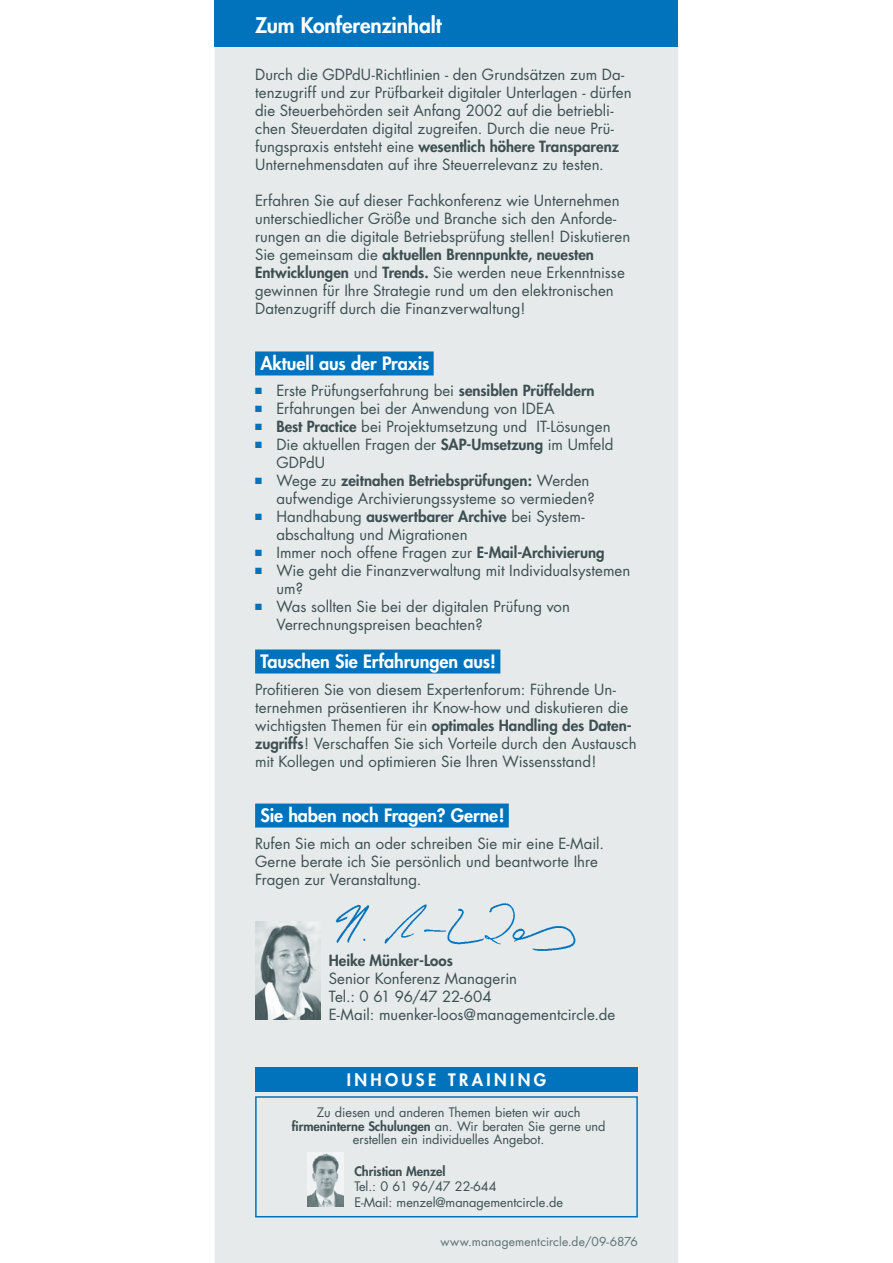
<style>
.page{position:relative;width:893px;height:1263px;background:#fff}
.page>*{position:absolute;margin:0;border:0;box-sizing:border-box;transform-origin:0 0}
.t1{font:800 21px "Futura Std";letter-spacing:-.01em;color:#fff}
.t2{font:800 18px "Futura Std";letter-spacing:-.005em;color:#fff}
.t3{font:800 16.65px "Futura Std";letter-spacing:.2em;color:#fff}
.t4{font:15px/18px "Futura Std";color:#3d4f51}
.t5{font:800 15px "Futura Std";color:#3d4f51}
.t6{font:12.75px/13.5px "Futura Std";letter-spacing:-.005em;color:#3d4f51;text-align:center}
.t7{font:800 12.75px "Futura Std";letter-spacing:-.005em;color:#3d4f51}
.t8{font:12px "Futura Std";letter-spacing:.01em;color:#5e7073}
.s1{font-weight:800}
.s2{color:#0073bc}
</style>
<div class="page">
<div style="left:215px;top:30px;width:463px;height:1233px;background:#e6eaeb"></div>
<div style="left:215px;top:0;width:463px;height:47px;background:#0073bc"></div>
<div style="left:255px;top:351px;width:179px;height:24px;background:#0073bc"></div>
<div style="left:255px;top:649px;width:245px;height:24px;background:#0073bc"></div>
<div style="left:255px;top:803px;width:254px;height:24px;background:#0073bc"></div>
<div style="left:255px;top:1096px;width:383px;height:121px;border:2px solid #0073bc"></div>
<div style="left:255px;top:1067px;width:383px;height:25px;background:#0073bc"></div>
<img style="left:307px;top:1152px;width:36px;height:55px">
<img style="left:255px;top:922px;width:65px;height:97px">
<img style="left:335px;top:903px;width:241px;height:48px">
<h1 class="t1" style="left:255px;top:12px;width:188px">Zum Konferenzinhalt</h1>
<p class="t4" style="left:255px;top:66px;width:378px">Durch die GDPdU-Richtlinien - den Grundsätzen zum Da&shy;tenzugriff und zur Prüfbarkeit digitaler Unterlagen - dürfen die Steuerbehörden seit Anfang 2002 auf die betriebli&shy;chen Steuerdaten digital zugreifen. Durch die neue Prü&shy;fungspraxis entsteht eine <span class="s1">wesentlich höhere Transparenz </span>Unternehmensdaten auf ihre Steuerrelevanz zu testen.</p>
<p class="t4" style="left:255px;top:192px;width:377px">Erfahren Sie auf dieser Fachkonferenz wie Unternehmen unterschiedlicher Größe und Branche sich den Anforde&shy;rungen an die digitale Betriebsprüfung stellen! Diskutieren Sie gemeinsam die <span class="s1">aktuellen Brennpunkte, neuesten Entwicklungen</span> und <span class="s1">Trends.</span> Sie werden neue Erkenntnisse gewinnen für Ihre Strategie rund um den elektronischen Datenzugriff durch die Finanzverwaltung!</p>
<p class="t2" style="left:260px;top:352px;width:171px">Aktuell aus der Praxis</p>
<p class="t4" style="left:255px;top:382px;width:341px"><span class="s2">■</span> Erste Prüfungserfahrung bei <span class="s1">sensiblen Prüffeldern</span></p>
<p class="t4" style="left:255px;top:400px;width:301px"><span class="s2">■</span> Erfahrungen bei der Anwendung von IDEA</p>
<p class="t4" style="left:255px;top:418px;width:357px"><span class="s2">■</span> <span class="s1">Best Practice</span> bei Projektumsetzung und IT-Lösungen</p>
<p class="t4" style="left:276px;top:436px;width:339px;text-indent:-21px"><span class="s2">■</span> Die aktuellen Fragen der <span class="s1">SAP-Umsetzung</span> im Umfeld<br>GDPdU</p>
<p class="t4" style="left:276px;top:472px;width:320px;text-indent:-21px"><span class="s2">■</span> Wege zu <span class="s1">zeitnahen Betriebsprüfungen:</span> Werden aufwendige Archivierungssysteme so vermieden?</p>
<p class="t4" style="left:276px;top:508px;width:310px;text-indent:-21px"><span class="s2">■</span> Handhabung <span class="s1">auswertbarer Archive</span> bei System&shy;abschaltung und Migrationen</p>
<p class="t4" style="left:255px;top:544px;width:351px"><span class="s2">■</span> Immer noch offene Fragen zur <span class="s1">E-Mail-Archivierung</span></p>
<p class="t4" style="left:276px;top:562px;width:355px;text-indent:-21px"><span class="s2">■</span> Wie geht die Finanzverwaltung mit Individualsystemen um?</p>
<p class="t4" style="left:276px;top:598px;width:295px;text-indent:-21px"><span class="s2">■</span> Was sollten Sie bei der digitalen Prüfung von<br>Verrechnungspreisen beachten?</p>
<p class="t2" style="left:260px;top:650px;width:237px">Tauschen Sie Erfahrungen aus!</p>
<p class="t4" style="left:255px;top:680px;width:383px">Profitieren Sie von diesem Expertenforum: Führende Un&shy;ternehmen präsentieren ihr Know-how und diskutieren die wichtigsten Themen für ein <span class="s1">optimales Handling des Daten&shy;zugriffs</span>! Verschaffen Sie sich Vorteile durch den Austausch mit Kollegen und optimieren Sie Ihren Wissensstand!</p>
<p class="t2" style="left:260px;top:804px;width:246px">Sie haben noch Fragen? Gerne!</p>
<p class="t4" style="left:255px;top:834px;width:350px">Rufen Sie mich an oder schreiben Sie mir eine E-Mail.<br>Gerne berate ich Sie persönlich und beantworte Ihre<br>Fragen zur Veranstaltung.</p>
<p class="t5" style="left:329px;top:951px;width:126px">Heike Münker-Loos</p>
<p class="t4" style="left:329px;top:970px;width:288px">Senior Konferenz Managerin<br>Tel.: 0 61 96/47 22-604<br>E-Mail: muenker-loos@managementcircle.de</p>
<p class="t3" style="left:347px;top:1069px;width:201px">INHOUSE TRAINING</p>
<p class="t6" style="left:292px;top:1106px;width:315px">Zu diesen und anderen Themen bieten wir auch <span class="s1">firmeninterne Schulungen</span> an. Wir beraten Sie gerne und erstellen ein individuelles Angebot.</p>
<p class="t7" style="left:354px;top:1163px;width:93px">Christian Menzel</p>
<p class="t6" style="left:354px;top:1179px;width:210px;line-height:15.6px;text-align:left">Tel.: 0 61 96/47 22-644<br>E-Mail: menzel@managementcircle.de</p>
<p class="t8" style="left:441px;top:1234px;width:199px">www.managementcircle.de/09-6876</p>
</div>
